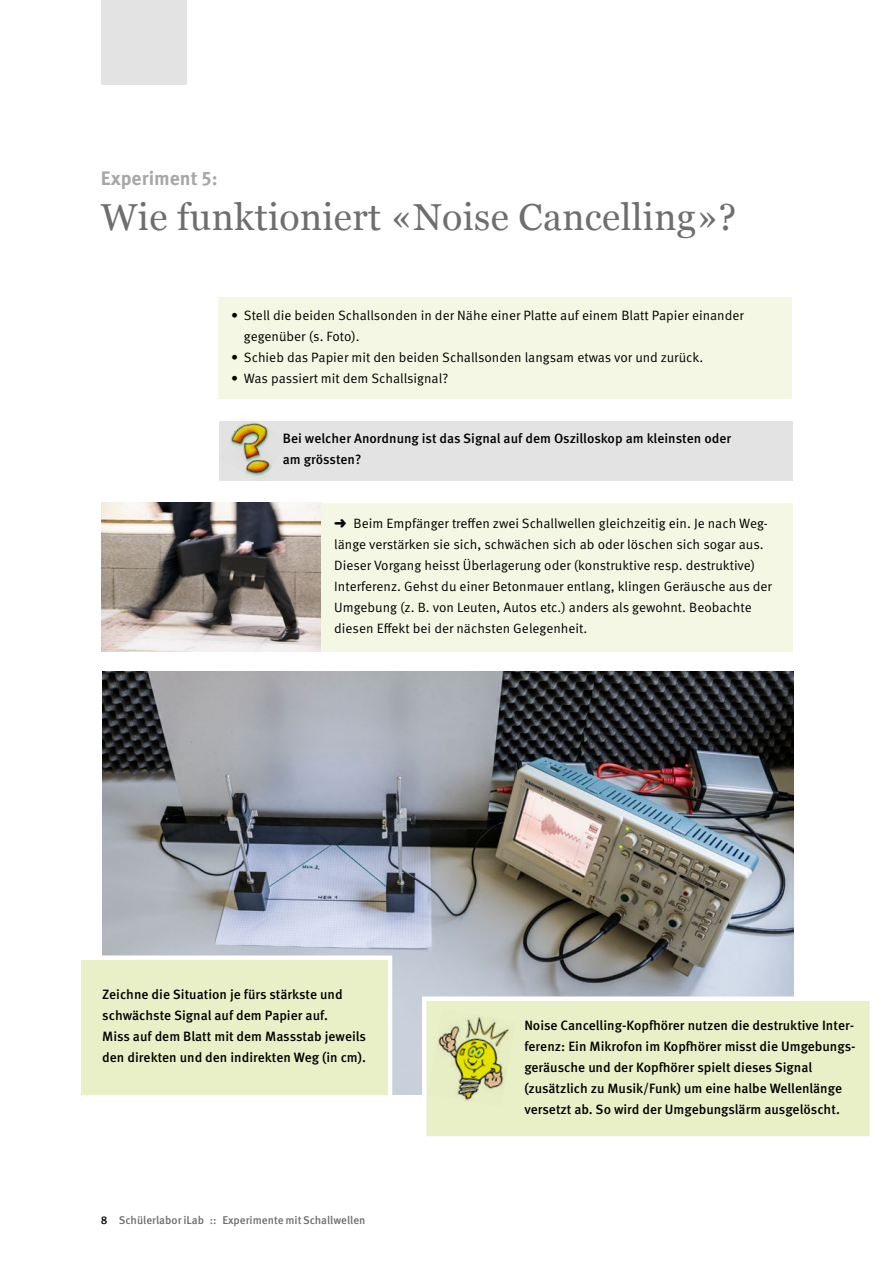
<style>
.page{position:relative;width:893px;height:1263px;background:#fff}
.page>*{position:absolute;margin:0;border:0;box-sizing:border-box;transform-origin:0 0}
.t1{font:37.5px "Georgia";letter-spacing:.01em;color:#6e6e6e}
.t2{font:700 19.5px "Meta Pro";color:#a7a7a8}
.t3{font:13.5px/21px "Meta Pro Norm";color:#000}
.t4{font:500 13.5px/21px "Meta Pro";color:#000}
.t5{font:500 11.25px "Meta Pro";color:#6e6e6e}
.s1{color:#000}
</style>
<div class="page">
<div style="left:101px;top:0;width:85px;height:85px;background:#e3e3e3"></div>
<div style="left:219px;top:421px;width:573px;height:60px;background:#e3e3e3"></div>
<img style="left:230px;top:422px;width:42px;height:54px">
<div style="left:218px;top:298px;width:574px;height:101px;background:#f4f7e3"></div>
<img style="left:102px;top:671px;width:691px;height:423px">
<img style="left:102px;top:503px;width:219px;height:148px">
<div style="left:321px;top:503px;width:472px;height:148px;background:#f4f7e3"></div>
<svg style="left:81px;top:953px;width:313px;height:143px;background:#e9eec9"></svg>
<svg style="left:420px;top:994px;width:450px;height:143px;background:#e9efc9"></svg>
<img style="left:428px;top:1009px;width:88px;height:98px">
<h2 class="t2" style="left:101px;top:163px;width:118px">Experiment 5:</h2>
<h1 class="t1" style="left:101px;top:189px;width:637px">Wie funktioniert «Noise Cancelling»?</h1>
<p class="t3" style="left:244px;top:304px;width:501px;text-indent:-13px">• Stell die beiden Schallsonden in der Nähe einer Platte auf einem Blatt Papier einander gegenüber (s. Foto).</p>
<p class="t3" style="left:231px;top:346px;width:474px">• Schieb das Papier mit den beiden Schallsonden langsam etwas vor und zurück.</p>
<p class="t3" style="left:231px;top:367px;width:219px">• Was passiert mit dem Schallsignal?</p>
<p class="t4" style="left:283px;top:427px;width:450px">Bei welcher Anordnung ist das Signal auf dem Oszilloskop am kleinsten oder am grössten?</p>
<p class="t3" style="left:334px;top:512px;width:439px">➜ Beim Empfänger treffen zwei Schallwellen gleichzeitig ein. Je nach Weg&shy;länge verstärken sie sich, schwächen sich ab oder löschen sich sogar aus.<br>Dieser Vorgang heisst Überlagerung oder (konstruktive resp. destruktive)<br>Interferenz. Gehst du einer Betonmauer entlang, klingen Geräusche aus der Umgebung (z. B. von Leuten, Autos etc.) anders als gewohnt. Beobachte diesen Effekt bei der nächsten Gelegenheit.</p>
<p class="t4" style="left:102px;top:983px;width:265px">Zeichne die Situation je fürs stärkste und schwächste Signal auf dem Papier auf.<br>Miss auf dem Blatt mit dem Massstab jeweils den direkten und den indirekten Weg (in cm).</p>
<p class="t5" style="left:101px;top:1211px;width:266px"><span class="s1">8</span> Schülerlabor iLab :: Experimente mit Schallwellen</p>
<p class="t4" style="left:524px;top:1013px;width:333px">Noise Cancelling-Kopfhörer nutzen die destruktive Inter&shy;ferenz: Ein Mikrofon im Kopfhörer misst die Umgebungs&shy;geräusche und der Kopfhörer spielt dieses Signal (zusätzlich zu Musik/Funk) um eine halbe Wellenlänge versetzt ab. So wird der Umgebungslärm ausgelöscht.</p>
</div>
